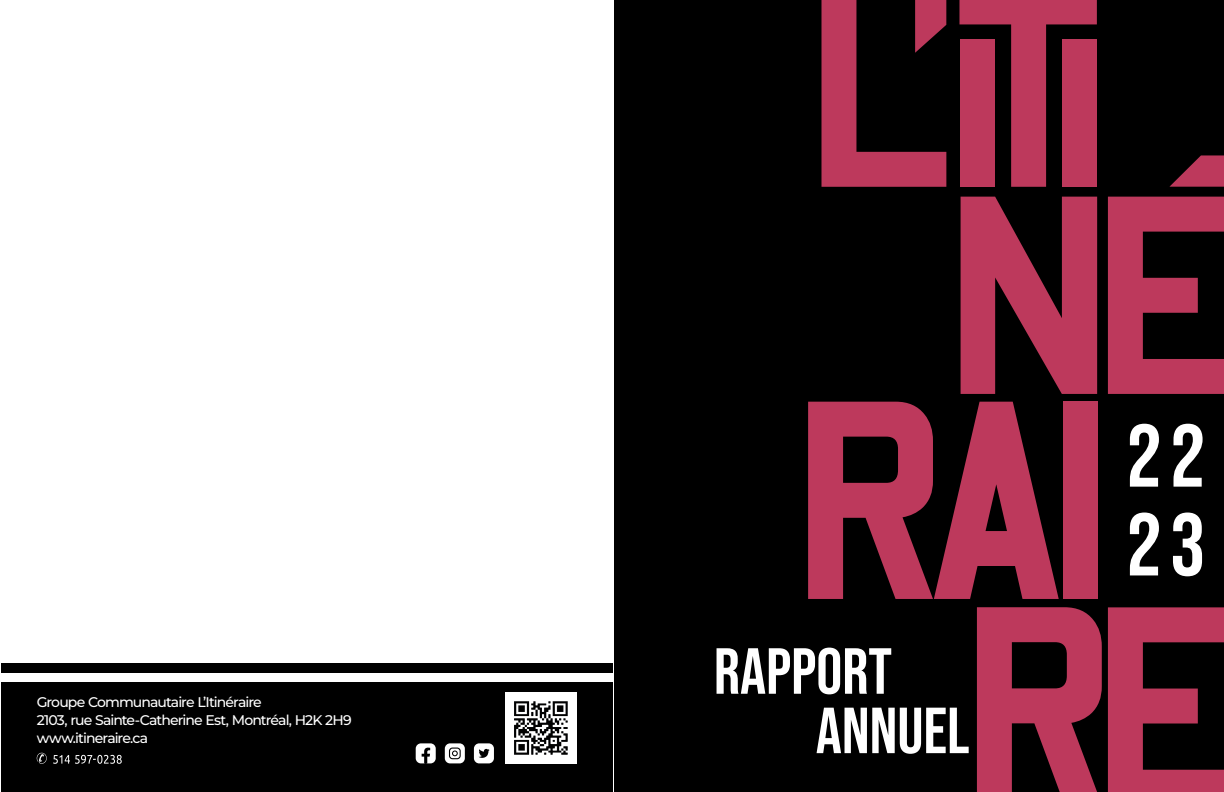
<style>
.page{position:relative;width:1224px;height:792px;background:#fff}
.page>*{position:absolute;margin:0;border:0;box-sizing:border-box;transform-origin:0 0}
.t1{font:88.6px/88.8px "Bebas Neue";color:#fff}
.t2{font:65px/59.4px "Bebas Neue";color:#fff}
.t3{font:500 14px/18px "Montserrat";letter-spacing:-.065em;color:#fff}
</style>
<div class="page">
<div style="left:1px;top:682px;width:612px;height:110px;background:#000"></div>
<div style="left:1px;top:663px;width:612px;height:10px;background:#000"></div>
<img style="left:506px;top:693px;width:71px;height:70px">
<div style="left:474px;top:743px;width:20px;height:20px;background:#fff;border-radius:5px"></div>
<svg style="left:479px;top:749px;width:11px;height:9px"></svg>
<div style="left:445px;top:743px;width:20px;height:20px;background:#fff;border-radius:5px"></div>
<svg style="left:449px;top:748px;width:12px;height:11px"></svg>
<svg style="left:416px;top:743px;width:20px;height:20px"></svg>
<svg style="left:36px;top:753px;width:86px;height:11px"></svg>
<div style="left:614px;top:0;width:610px;height:792px;background:#000"></div>
<svg style="left:977px;top:607px;width:125px;height:185px"></svg>
<svg style="left:808px;top:402px;width:251px;height:197px"></svg>
<div style="left:1063px;top:402px;width:35px;height:197px;background:#bd395c"></div>
<svg style="left:1108px;top:607px;width:116px;height:185px"></svg>
<svg style="left:959px;top:0;width:138px;height:187px"></svg>
<div style="left:1062px;top:39px;width:35px;height:148px;background:#bd395c"></div>
<svg style="left:821px;top:0;width:125px;height:187px"></svg>
<svg style="left:961px;top:197px;width:136px;height:197px"></svg>
<svg style="left:1108px;top:197px;width:116px;height:197px"></svg>
<svg style="left:1169px;top:155px;width:55px;height:32px"></svg>
<p class="t3" style="left:37px;top:693px;width:317px">Groupe Communautaire L’Itinéraire<br>2103, rue Sainte-Catherine Est, Montréal, H2K 2H9 www.itineraire.ca</p>
<h2 class="t2" style="left:816px;top:641px;width:155px;text-indent:-102px">RAPPORT<br>ANNUEL</h2>
<h1 class="t1" style="left:1126px;top:411px;width:81px">22<br>23</h1>
</div>
